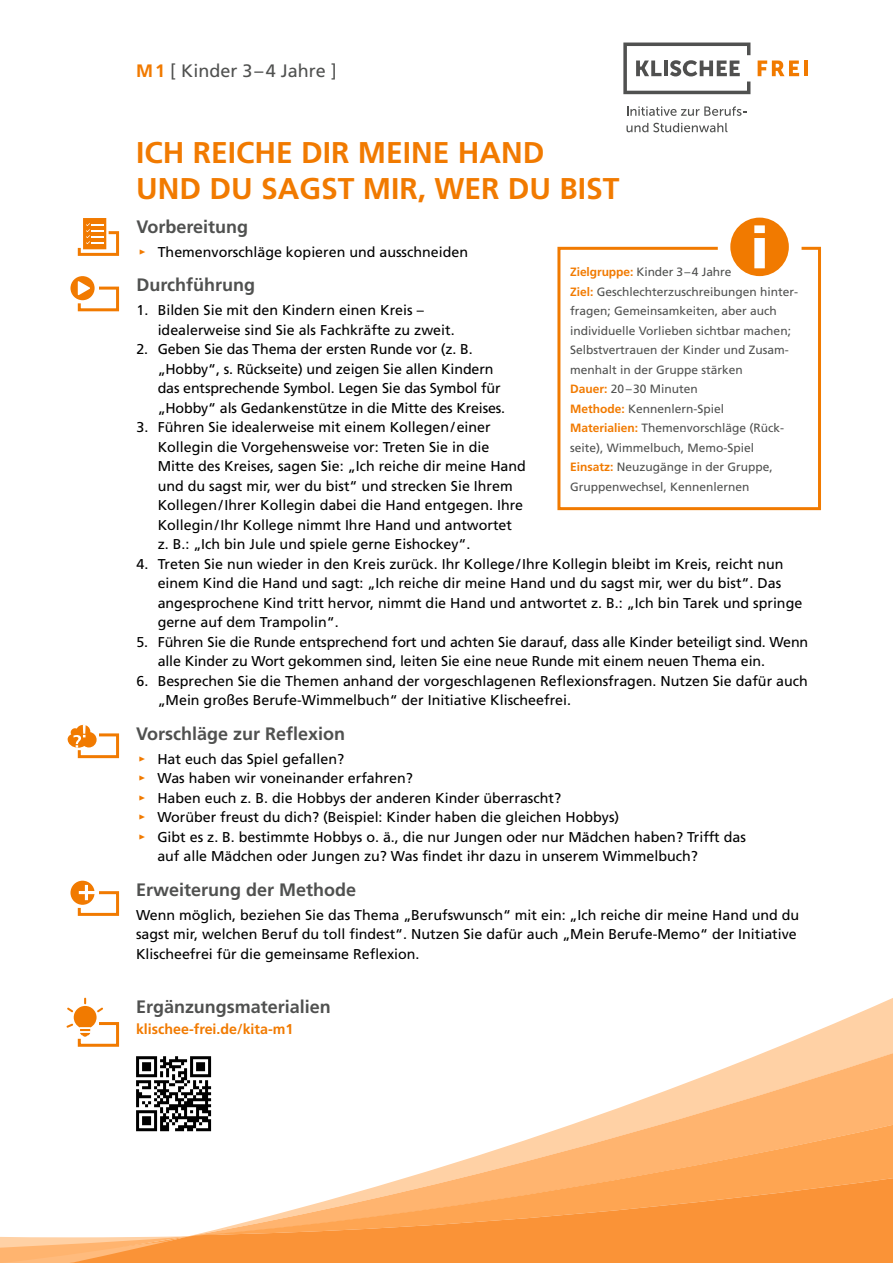
<style>
.page{position:relative;width:893px;height:1263px;background:#fff}
.page>*{position:absolute;margin:0;border:0;box-sizing:border-box;transform-origin:0 0}
.Head{font:700 30px/36px "Frutiger";color:#f17a00}
.Texthead{font:700 18px "Frutiger";color:#505150}
.Kapitel{font:18px "Frutiger";color:#505150}
.Fließ{font:14.25px/19.5px "Frutiger";color:#000}
.Texthead-2{font:700 14.25px "Frutiger";color:#f17a00}
.Fließ-2{font:12px/19.5px "Frutiger";color:#505150}
.s1{font-weight:700;color:#f17a00}
.s2{font-family:"Meta Pro Norm";color:#f17a00}
</style>
<div class="page">
<svg style="left:211px;top:1009px;width:682px;height:94px"></svg>
<svg style="left:1px;top:1103px;width:892px;height:160px"></svg>
<svg style="left:758px;top:61px;width:41px;height:15px"></svg>
<hr style="left:804px;top:61px;width:4px;height:15px;background:#f17a00">
<svg style="left:623px;top:43px;width:127px;height:51px"></svg>
<svg style="left:627px;top:106px;width:120px;height:10px"></svg>
<svg style="left:626px;top:123px;width:101px;height:9px"></svg>
<div style="left:83px;top:218px;width:23px;height:31px;background:#f17a00"></div>
<svg style="left:78px;top:223px;width:41px;height:33px"></svg>
<div style="left:70px;top:276px;width:25px;height:24px;background:#f17a00;border-radius:50%"></div>
<svg style="left:76px;top:281px;width:44px;height:31px"></svg>
<svg style="left:68px;top:725px;width:52px;height:34px"></svg>
<div style="left:70px;top:881px;width:25px;height:24px;background:#f17a00;border-radius:50%"></div>
<svg style="left:76px;top:885px;width:44px;height:31px"></svg>
<svg style="left:66px;top:998px;width:54px;height:49px"></svg>
<svg style="left:557px;top:246px;width:264px;height:265px"></svg>
<div style="left:730px;top:218px;width:59px;height:58px;background:#f17a00;border-radius:50%"></div>
<svg style="left:754px;top:225px;width:11px;height:43px"></svg>
<svg style="left:136px;top:1056px;width:75px;height:75px"></svg>
<p class="Kapitel" style="left:136px;top:60px;width:202px"><span class="s1">M1</span> [ Kinder 3–4 Jahre ]</p>
<p class="Head" style="left:136px;top:134px;width:485px">ICH REICHE DIR MEINE HAND<br>UND DU SAGST MIR, WER DU BIST</p>
<p class="Texthead" style="left:136px;top:216px;width:113px">Vorbereitung</p>
<p class="Fließ" style="left:139px;top:242px;width:331px"><span class="s2">▸</span> Themenvorschläge kopieren und ausschneiden</p>
<p class="Texthead" style="left:136px;top:274px;width:120px">Durchführung</p>
<p class="Fließ" style="left:158px;top:300px;width:298px;text-indent:-21px">1. Bilden Sie mit den Kindern einen Kreis – idealerweise sind Sie als Fachkräfte zu zweit.</p>
<p class="Fließ" style="left:158px;top:339px;width:349px;text-indent:-21px">2. Geben Sie das Thema der ersten Runde vor (z. B. „Hobby“, s. Rückseite) und zeigen Sie allen Kindern das entsprechende Symbol. Legen Sie das Symbol für „Hobby“ als Gedankenstütze in die Mitte des Kreises.</p>
<p class="Fließ" style="left:158px;top:417px;width:370px;text-indent:-21px">3. Führen Sie idealerweise mit einem Kollegen/einer Kollegin die Vorgehensweise vor: Treten Sie in die Mitte des Kreises, sagen Sie: „Ich reiche dir meine Hand und du sagst mir, wer du bist“ und strecken Sie Ihrem Kollegen/Ihrer Kollegin dabei die Hand entgegen. Ihre Kollegin/Ihr Kollege nimmt Ihre Hand und antwortet z. B.: „Ich bin Jule und spiele gerne Eishockey“.</p>
<p class="Fließ" style="left:158px;top:554px;width:646px;text-indent:-21px">4. Treten Sie nun wieder in den Kreis zurück. Ihr Kollege/Ihre Kollegin bleibt im Kreis, reicht nun einem Kind die Hand und sagt: „Ich reiche dir meine Hand und du sagst mir, wer du bist“. Das angesprochene Kind tritt hervor, nimmt die Hand und antwortet z. B.: „Ich bin Tarek und springe gerne auf dem Trampolin“.</p>
<p class="Fließ" style="left:158px;top:632px;width:652px;text-indent:-21px">5. Führen Sie die Runde entsprechend fort und achten Sie darauf, dass alle Kinder beteiligt sind. Wenn alle Kinder zu Wort gekommen sind, leiten Sie eine neue Runde mit einem neuen Thema ein.</p>
<p class="Fließ" style="left:158px;top:671px;width:652px;text-indent:-21px">6. Besprechen Sie die Themen anhand der vorgeschlagenen Reflexionsfragen. Nutzen Sie dafür auch „Mein großes Berufe-Wimmelbuch“ der Initiative Klischeefrei.</p>
<p class="Fließ-2" style="left:570px;top:262px;width:163px"><span class="s1">Zielgruppe:</span> Kinder 3–4 Jahre</p>
<p class="Fließ-2" style="left:570px;top:282px;width:229px"><span class="s1">Ziel:</span> Geschlechterzuschreibungen hinter&shy;fragen; Gemeinsamkeiten, aber auch</p>
<p class="Fließ-2" style="left:570px;top:321px;width:222px">individuelle Vorlieben sichtbar machen;</p>
<p class="Fließ-2" style="left:570px;top:340px;width:220px">Selbstvertrauen der Kinder und Zusam&shy;menhalt in der Gruppe stärken</p>
<p class="Fließ-2" style="left:570px;top:379px;width:129px"><span class="s1">Dauer:</span> 20–30 Minuten</p>
<p class="Fließ-2" style="left:570px;top:399px;width:156px"><span class="s1">Methode:</span> Kennenlern-Spiel</p>
<p class="Fließ-2" style="left:570px;top:418px;width:215px"><span class="s1">Materialien:</span> Themenvorschläge (Rück&shy;seite), Wimmelbuch, Memo-Spiel</p>
<p class="Fließ-2" style="left:570px;top:457px;width:204px"><span class="s1">Einsatz:</span> Neuzugänge in der Gruppe,<br>Gruppenwechsel, Kennenlernen</p>
<p class="Texthead" style="left:136px;top:723px;width:211px">Vorschläge zur Reflexion</p>
<p class="Fließ" style="left:138px;top:749px;width:208px"><span class="s2">▸</span> Hat euch das Spiel gefallen?</p>
<p class="Fließ" style="left:138px;top:768px;width:276px"><span class="s2">▸</span> Was haben wir voneinander erfahren?</p>
<p class="Fließ" style="left:138px;top:788px;width:424px"><span class="s2">▸</span> Haben euch z. B. die Hobbys der anderen Kinder überrascht?</p>
<p class="Fließ" style="left:138px;top:807px;width:483px"><span class="s2">▸</span> Worüber freust du dich? (Beispiel: Kinder haben die gleichen Hobbys)</p>
<p class="Fließ" style="left:157px;top:827px;width:590px;text-indent:-19px"><span class="s2">▸</span> Gibt es z. B. bestimmte Hobbys o. ä., die nur Jungen oder nur Mädchen haben? Trifft das auf alle Mädchen oder Jungen zu? Was findet ihr dazu in unserem Wimmelbuch?</p>
<p class="Texthead" style="left:136px;top:879px;width:222px">Erweiterung der Methode</p>
<p class="Fließ" style="left:136px;top:905px;width:665px">Wenn möglich, beziehen Sie das Thema „Berufswunsch“ mit ein: „Ich reiche dir meine Hand und du sagst mir, welchen Beruf du toll findest“. Nutzen Sie dafür auch „Mein Berufe-Memo“ der Initiative<br>Klischeefrei für die gemeinsame Reflexion.</p>
<p class="Texthead" style="left:136px;top:996px;width:196px">Ergänzungsmaterialien</p>
<p class="Texthead-2" style="left:136px;top:1021px;width:159px">klischee-frei.de/kita-m1</p>
</div>
